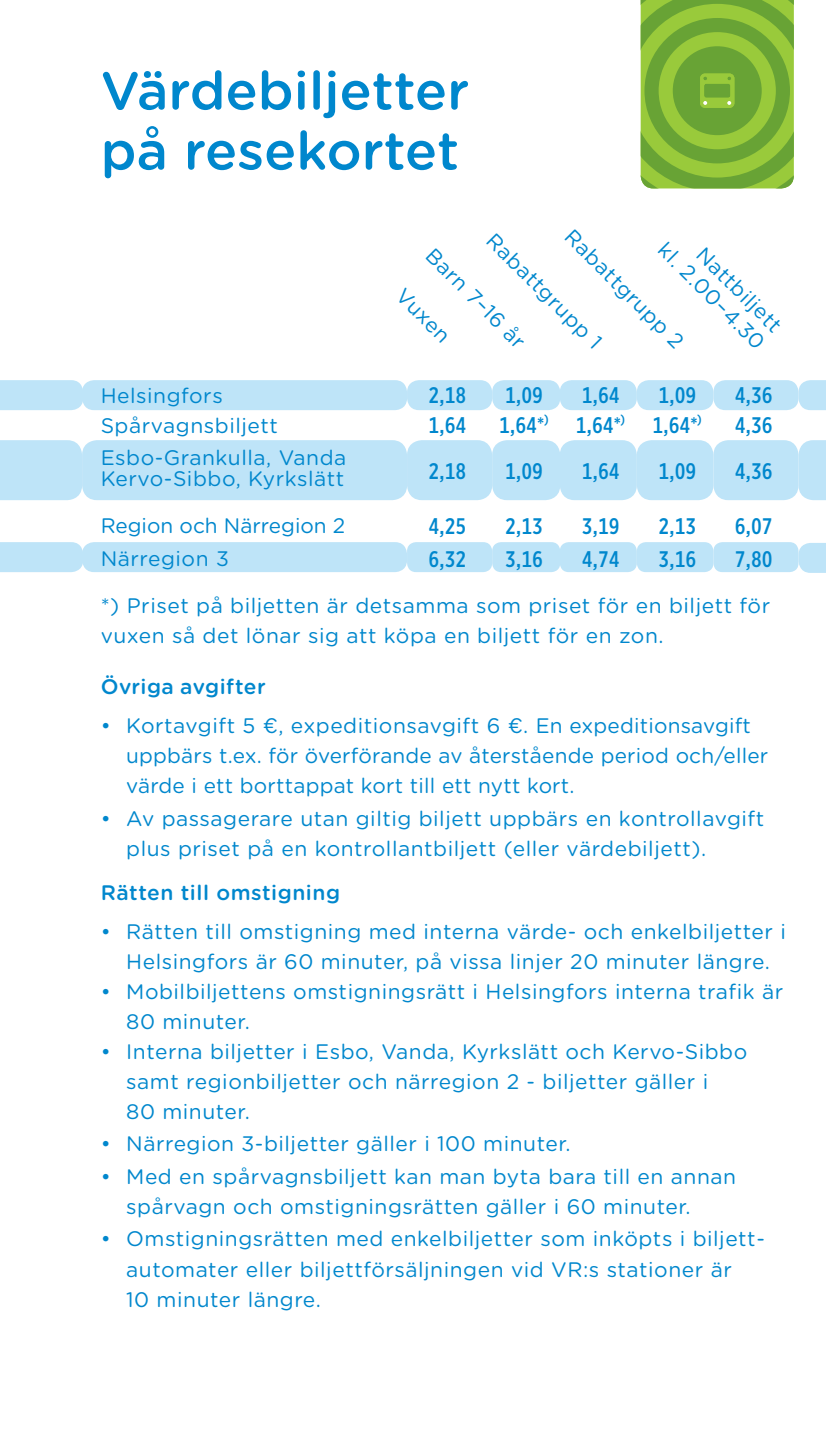
<style>
.page{position:relative;width:826px;height:1431px;background:#fff}
.page>*{position:absolute;margin:0;border:0;box-sizing:border-box;transform-origin:0 0}
.t1{font:500 53.4px/60px "Gotham Rounded";color:#0087cd}
.t2{font:500 22.5px "Gotham X Narrow";letter-spacing:.025em;color:#0087cd}
.t3{font:21px/30px "Gotham Rounded";letter-spacing:.025em;color:#0087cd}
.t4{font:500 21px "Gotham Rounded";letter-spacing:.025em;color:#0087cd}
.t5{font:21px "Gotham Rounded";color:#0087cd}
.s1{font-size:21px}
</style>
<div class="page">
<svg style="left:798px;top:380px;width:27px;height:30px"></svg>
<svg style="left:798px;top:543px;width:27px;height:30px"></svg>
<svg style="left:798px;top:440px;width:27px;height:60px;background:#c2e5f8"></svg>
<div style="left:407px;top:380px;width:85px;height:30px;background:#bee4f8;border-radius:12px"></div>
<div style="left:492px;top:380px;width:68px;height:30px;background:#bee4f8;border-radius:12px"></div>
<div style="left:559px;top:380px;width:77px;height:30px;background:#bee4f8;border-radius:12px"></div>
<div style="left:636px;top:380px;width:77px;height:30px;background:#bee4f8;border-radius:12px"></div>
<div style="left:713px;top:380px;width:85px;height:30px;background:#bee4f8;border-radius:12px"></div>
<div style="left:0;top:380px;width:83px;height:30px;background:#bee4f8"></div>
<div style="left:0;top:542px;width:83px;height:30px;background:#bee4f8"></div>
<div style="left:82px;top:380px;width:325px;height:30px;background:#bee4f8;border-radius:12px"></div>
<div style="left:82px;top:542px;width:325px;height:30px;background:#bee4f8;border-radius:12px"></div>
<div style="left:407px;top:440px;width:85px;height:60px;background:#bee4f8;border-radius:15px"></div>
<div style="left:492px;top:440px;width:68px;height:60px;background:#bee4f8;border-radius:15px"></div>
<div style="left:559px;top:440px;width:77px;height:60px;background:#bee4f8;border-radius:15px"></div>
<div style="left:636px;top:440px;width:77px;height:60px;background:#bee4f8;border-radius:15px"></div>
<div style="left:713px;top:440px;width:85px;height:60px;background:#bee4f8;border-radius:15px"></div>
<div style="left:82px;top:440px;width:325px;height:60px;background:#bee4f8;border-radius:15px"></div>
<div style="left:0;top:440px;width:82px;height:60px;background:#bee4f8"></div>
<div style="left:407px;top:542px;width:85px;height:30px;background:#bee4f8;border-radius:9px"></div>
<div style="left:492px;top:542px;width:68px;height:30px;background:#bee4f8;border-radius:9px"></div>
<div style="left:559px;top:542px;width:77px;height:30px;background:#bee4f8;border-radius:9px"></div>
<div style="left:636px;top:542px;width:77px;height:30px;background:#bee4f8;border-radius:9px"></div>
<div style="left:713px;top:542px;width:85px;height:30px;background:#bee4f8;border-radius:9px"></div>
<svg style="left:640px;top:0;width:153px;height:188px;background:#7eb539"></svg>
<h1 class="t1" style="left:101px;top:58px;width:370px">Värdebiljetter på resekortet</h1>
<p class="t3" style="left:579px;top:222px;width:160px;rotate:45deg">Rabattgrupp 2</p>
<p class="t3" style="left:501px;top:225px;width:155px;rotate:45deg">Rabattgrupp 1</p>
<p class="t3" style="left:673px;top:235px;width:142px;rotate:45deg">kl. 2.00–4.30</p>
<p class="t3" style="left:711px;top:239px;width:112px;rotate:45deg">Nattbiljett</p>
<p class="t3" style="left:440px;top:240px;width:133px;rotate:45deg">Barn 7–16 år</p>
<p class="t3" style="left:411px;top:280px;width:68px;rotate:45deg">Vuxen</p>
<p class="t3" style="left:101px;top:379px;width:124px">Helsingfors</p>
<p class="t2" style="left:429px;top:382px;width:39px">2,18</p>
<p class="t2" style="left:505px;top:382px;width:39px">1,09</p>
<p class="t2" style="left:582px;top:382px;width:39px">1,64</p>
<p class="t2" style="left:658px;top:382px;width:39px">1,09</p>
<p class="t2" style="left:735px;top:382px;width:39px">4,36</p>
<p class="t3" style="left:101px;top:409px;width:179px">Spårvagnsbiljett</p>
<p class="t2" style="left:429px;top:412px;width:39px">1,64</p>
<p class="t2" style="left:499px;top:412px;width:204px">1,64<span class="s1">*</span><sup>)</sup> 1,64<span class="s1">*</span><sup>)</sup> 1,64<span class="s1">*</span><sup>)</sup></p>
<p class="t2" style="left:735px;top:412px;width:39px">4,36</p>
<p class="t3" style="left:101px;top:447px;width:247px;line-height:21px">Esbo-Grankulla, Vanda<br>Kervo-Sibbo, Kyrkslätt</p>
<p class="t2" style="left:429px;top:457px;width:39px">2,18</p>
<p class="t2" style="left:505px;top:457px;width:39px">1,09</p>
<p class="t2" style="left:582px;top:457px;width:39px">1,64</p>
<p class="t2" style="left:658px;top:457px;width:39px">1,09</p>
<p class="t2" style="left:735px;top:457px;width:39px">4,36</p>
<p class="t5" style="left:101px;top:511px;width:246px">Region och Närregion 2</p>
<p class="t2" style="left:429px;top:512px;width:39px">4,25</p>
<p class="t2" style="left:505px;top:512px;width:39px">2,13</p>
<p class="t2" style="left:582px;top:512px;width:39px">3,19</p>
<p class="t2" style="left:658px;top:512px;width:39px">2,13</p>
<p class="t2" style="left:735px;top:512px;width:39px">6,07</p>
<p class="t3" style="left:101px;top:543px;width:130px">Närregion 3</p>
<p class="t2" style="left:429px;top:545px;width:39px">6,32</p>
<p class="t2" style="left:505px;top:545px;width:39px">3,16</p>
<p class="t2" style="left:582px;top:545px;width:39px">4,74</p>
<p class="t2" style="left:658px;top:545px;width:39px">3,16</p>
<p class="t2" style="left:735px;top:545px;width:39px">7,80</p>
<p class="t3" style="left:101px;top:590px;width:671px">*) Priset på biljetten är detsamma som priset för en biljett för vuxen så det lönar sig att köpa en biljett för en zon.</p>
<p class="t4" style="left:101px;top:672px;width:166px">Övriga avgifter</p>
<p class="t3" style="left:126px;top:710px;width:643px;text-indent:-26px">• Kortavgift 5 €, expeditionsavgift 6 €. En expeditionsavgift uppbärs t.ex. för överförande av återstående period och/eller värde i ett borttappat kort till ett nytt kort.</p>
<p class="t3" style="left:126px;top:802px;width:639px;text-indent:-26px">• Av passagerare utan giltig biljett uppbärs en kontrollavgift plus priset på en kontrollantbiljett (eller värdebiljett).</p>
<p class="t4" style="left:101px;top:877px;width:241px">Rätten till omstigning</p>
<p class="t3" style="left:101px;top:915px;width:686px;text-align:center">• Rätten till omstigning med interna värde- och enkelbiljetter i<br>Helsingfors är 60 minuter, på vissa linjer 20 minuter längre.</p>
<p class="t3" style="left:126px;top:975px;width:658px;text-indent:-26px">• Mobilbiljettens omstigningsrätt i Helsingfors interna trafik är<br>80 minuter.</p>
<p class="t3" style="left:126px;top:1035px;width:622px;text-indent:-26px">• Interna biljetter i Esbo, Vanda, Kyrkslätt och Kervo-Sibbo samt regionbiljetter och närregion 2 - biljetter gäller i<br>80 minuter.</p>
<p class="t3" style="left:101px;top:1128px;width:471px">• Närregion 3-biljetter gäller i 100 minuter.</p>
<p class="t3" style="left:126px;top:1160px;width:611px;text-indent:-26px">• Med en spårvagnsbiljett kan man byta bara till en annan spårvagn och omstigningsrätten gäller i 60 minuter.</p>
<p class="t3" style="left:126px;top:1223px;width:640px;text-indent:-26px">• Omstigningsrätten med enkelbiljetter som inköpts i biljett&shy;automater eller biljettförsäljningen vid VR:s stationer är<br>10 minuter längre.</p>
</div>
